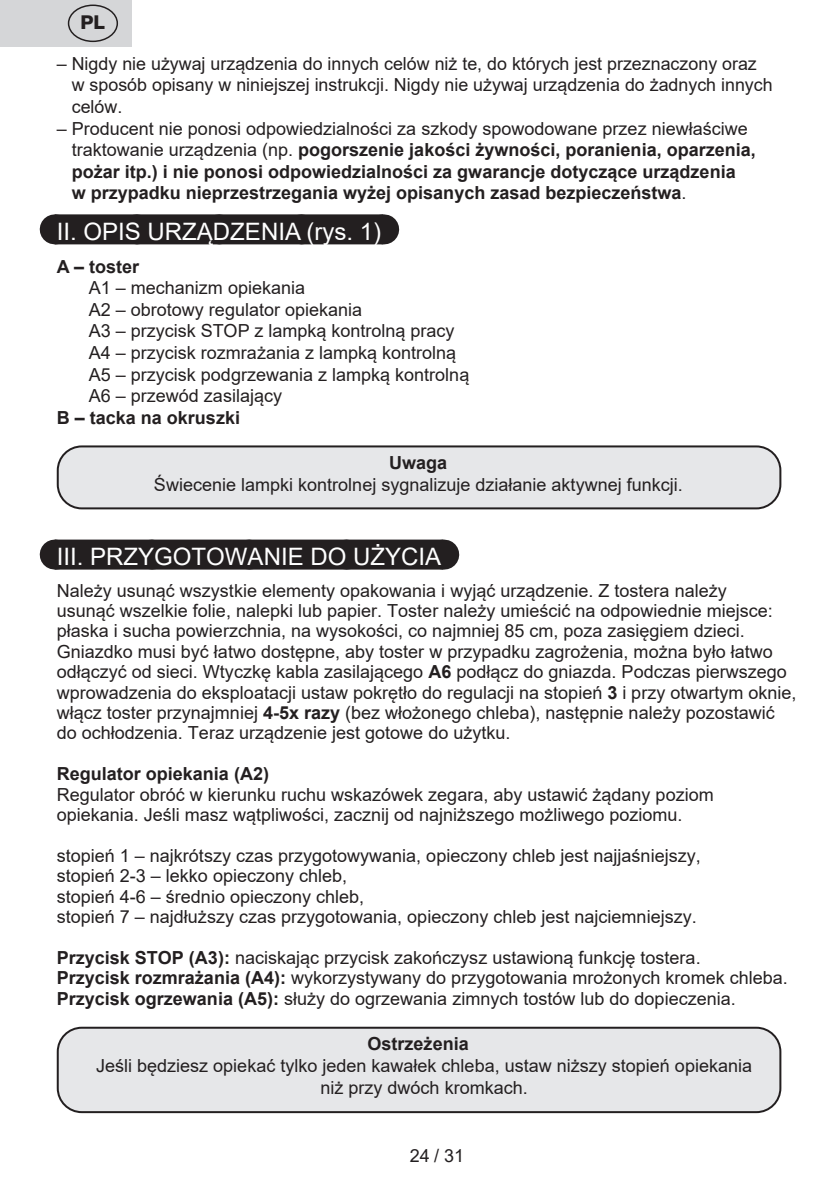
<style>
.page{position:relative;width:840px;height:1191px;background:#fff}
.page>*{position:absolute;margin:0;border:0;box-sizing:border-box;transform-origin:0 0}
.t1{font:24px "Arial";color:#fff}
.t2{font:800 19.2px "Helvetica Neue OT";color:#231f20}
.t3{font:18px/20.4px "Arial";color:#231f20}
.t4{font:700 18px/21.6px "Arial";color:#231f20}
.s1{font-weight:400}
.s2{font-weight:700}
</style>
<div class="page">
<div style="left:0;top:0;width:131px;height:47px;background:#d5d6d8"></div>
<div style="left:68px;top:5px;width:50px;height:37px;border:1px solid #231f20;border-radius:50%"></div>
<div style="left:55px;top:214px;width:328px;height:30px;background:#231f20"></div>
<svg style="left:137px;top:214px;width:205px;height:1px"></svg>
<hr style="left:383px;top:214px;width:1px;height:30px;background:#231f20">
<div style="left:55px;top:539px;width:388px;height:30px;background:#231f20"></div>
<svg style="left:152px;top:539px;width:242px;height:1px"></svg>
<hr style="left:443px;top:539px;width:1px;height:30px;background:#231f20">
<div style="left:58px;top:446px;width:722px;height:62px;background:#e6e7e9;border-radius:24px"></div>
<div style="left:57px;top:445px;width:724px;height:64px;border:2px solid #231f20;border-radius:24px"></div>
<div style="left:58px;top:1027px;width:722px;height:85px;background:#e6e7e9;border-radius:24px"></div>
<div style="left:57px;top:1026px;width:724px;height:87px;border:2px solid #231f20;border-radius:24px"></div>
<p class="t2" style="left:80px;top:11px;width:26px">PL</p>
<p class="t3" style="left:72px;top:53px;width:702px;line-height:21.6px;text-indent:-15px">– Nigdy nie używaj urządzenia do innych celów niż te, do których jest przeznaczony oraz w sposób opisany w niniejszej instrukcji. Nigdy nie używaj urządzenia do żadnych innych celów.</p>
<p class="t4" style="left:72px;top:118px;width:685px;text-indent:-15px"><span class="s1">– Producent nie ponosi odpowiedzialności za szkody spowodowane przez niewłaściwe traktowanie urządzenia (np.</span> pogorszenie jakości żywności, poranienia, oparzenia, pożar itp.) i nie ponosi odpowiedzialności za gwarancje dotyczące urządzenia<br>w przypadku nieprzestrzegania wyżej opisanych zasad bezpieczeństwa<span class="s1">.</span></p>
<h1 class="t1" style="left:57px;top:215px;width:326px">II. OPIS URZĄDZENIA (rys. 1)</h1>
<p class="t4" style="left:57px;top:256px;width:84px">A – toster</p>
<p class="t3" style="left:89px;top:277px;width:382px;line-height:21.6px">A1 – mechanizm opiekania<br>A2 – obrotowy regulator opiekania<br>A3 – przycisk STOP z lampką kontrolną pracy A4 – przycisk rozmrażania z lampką kontrolną A5 – przycisk podgrzewania z lampką kontrolną A6 – przewód zasilający</p>
<p class="t4" style="left:57px;top:407px;width:185px">B – tacka na okruszki</p>
<p class="t4" style="left:389px;top:452px;width:60px">Uwaga</p>
<p class="t3" style="left:154px;top:474px;width:530px">Świecenie lampki kontrolnej sygnalizuje działanie aktywnej funkcji.</p>
<h1 class="t1" style="left:57px;top:540px;width:386px">III. PRZYGOTOWANIE DO UŻYCIA</h1>
<p class="t3" style="left:57px;top:580px;width:740px">Należy usunąć wszystkie elementy opakowania i wyjąć urządzenie. Z tostera należy<br>usunąć wszelkie folie, nalepki lub papier. Toster należy umieścić na odpowiednie miejsce: płaska i sucha powierzchnia, na wysokości, co najmniej 85 cm, poza zasięgiem dzieci.<br>Gniazdko musi być łatwo dostępne, aby toster w przypadku zagrożenia, można było łatwo odłączyć od sieci. Wtyczkę kabla zasilającego <span class="s2">A6</span> podłącz do gniazda. Podczas pierwszego wprowadzenia do eksploatacji ustaw pokrętło do regulacji na stopień <span class="s2">3</span> i przy otwartym oknie, włącz toster przynajmniej <span class="s2">4-5x razy</span> (bez włożonego chleba), następnie należy pozostawić do ochłodzenia. Teraz urządzenie jest gotowe do użytku.</p>
<p class="t4" style="left:57px;top:763px;width:214px">Regulator opiekania (A2)</p>
<p class="t3" style="left:57px;top:784px;width:658px">Regulator obróć w kierunku ruchu wskazówek zegara, aby ustawić żądany poziom opiekania. Jeśli masz wątpliwości, zacznij od najniższego możliwego poziomu.</p>
<p class="t3" style="left:57px;top:845px;width:645px">stopień 1 – najkrótszy czas przygotowywania, opieczony chleb jest najjaśniejszy, stopień 2-3 – lekko opieczony chleb,<br>stopień 4-6 – średnio opieczony chleb,<br>stopień 7 – najdłuższy czas przygotowania, opieczony chleb jest najciemniejszy.</p>
<p class="t3" style="left:57px;top:947px;width:732px"><span class="s2">Przycisk STOP (A3):</span> naciskając przycisk zakończysz ustawioną funkcję tostera.<br><span class="s2">Przycisk rozmrażania (A4):</span> wykorzystywany do przygotowania mrożonych kromek chleba.<br><span class="s2">Przycisk ogrzewania (A5):</span> służy do ogrzewania zimnych tostów lub do dopieczenia.</p>
<p class="t4" style="left:367px;top:1033px;width:103px">Ostrzeżenia</p>
<p class="t3" style="left:96px;top:1054px;width:657px;line-height:21.6px;text-align:center">Jeśli będziesz opiekać tylko jeden kawałek chleba, ustaw niższy stopień opiekania niż przy dwóch kromkach.</p>
<p class="t3" style="left:410px;top:1145px;width:56px">24 / 31</p>
</div>
